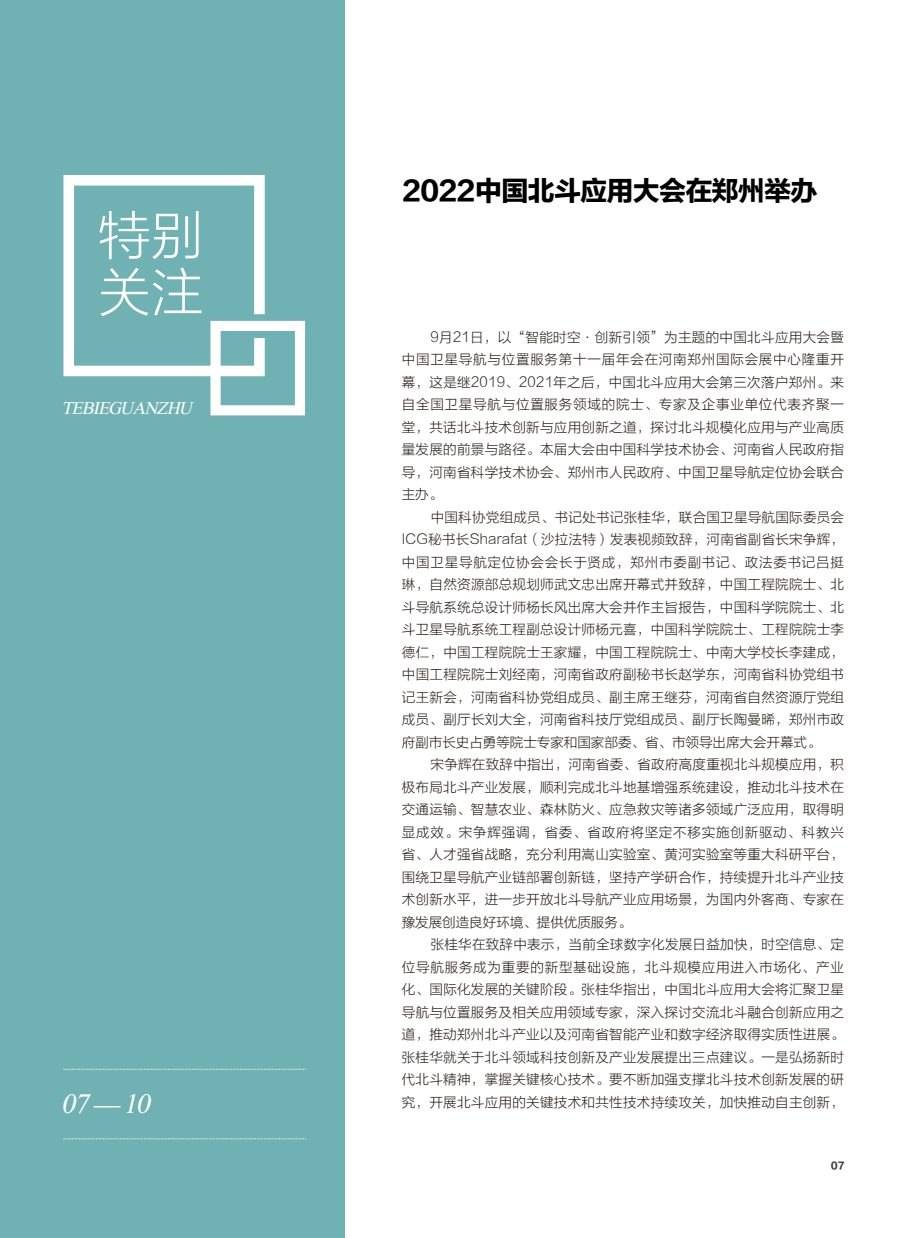
<style>
.page{position:relative;width:919px;height:1238px;background:#fff}
.page>*{position:absolute;margin:0;border:0;box-sizing:border-box;transform-origin:0 0}
.t1{font:52.5px/56.8px "FZLTKHK GBK1 0";color:#fff}
.t2{font:italic 28.2px "Mongolian Baiti";color:#fff}
.t3{font:27px "FZLTDHK GBK1 0";letter-spacing:-.03em;color:#000}
.t4{font:italic 18px "Mongolian Baiti";color:#fff}
.t5{font:13.5px/22.5px "FZLTXHJW GB1 0";letter-spacing:.025em;color:#231916;text-align:justify}
.t6{font:9.9px "FZLTDHK GBK1 0";color:#3f3b3a}
.s1{font-family:"FZLTKHK GBK1 0"}
</style>
<div class="page">
<div style="left:0;top:0;width:344px;height:1237px;background:#70b1b3"></div>
<svg style="left:63px;top:175px;width:242px;height:240px"></svg>
<svg style="left:64px;top:1068px;width:242px;height:1px"></svg>
<svg style="left:64px;top:1138px;width:242px;height:1px"></svg>
<svg style="left:93px;top:1106px;width:28px;height:1px"></svg>
<h1 class="t1" style="left:98px;top:208px;width:107px">特别关注</h1>
<h3 class="t4" style="left:62px;top:398px;width:136px">TEBIEGUANZHU</h3>
<h2 class="t2" style="left:61px;top:1089px;width:97px">07 10</h2>
<h3 class="t3" style="left:402px;top:175px;width:416px">2022中国北斗应用大会在郑州举办</h3>
<p class="t5" style="left:401px;top:325px;width:443px;text-indent:29px">9月21日，以“智能时空·创新引领”为主题的中国北斗应用大会暨中国卫星导航与位置服务第十一届年会在河南郑州国际会展中心隆重开幕，这是继2019、2021年之后，中国北斗应用大会第三次落户郑州。来自全国卫星导航与位置服务领域的院士、专家及企事业单位代表齐聚一堂，共话北斗技术创新与应用创新之道，探讨北斗规模化应用与产业高质量发展的前景与路径。本届大会由中国科学技术协会、河南省人民政府指导，河南省科学技术协会、郑州市人民政府、中国卫星导航定位协会联合主办。</p>
<p class="t5" style="left:402px;top:505px;width:443px;text-indent:29px">中国科协党组成员、书记处书记张桂华，联合国卫星导航国际委员会ICG秘书长Sharafat（沙拉法特）发表视频致辞，河南省副省长宋争辉，中国卫星导航定位协会会长于贤成，郑州市委副书记、政法委书记吕挺琳，自然资源部总规划师武文忠出席开幕式并致辞，中国工程院院士、北斗导航系统总设计师杨长风出席大会并作主旨报告，中国科学院院士、北斗卫星导航系统工程副总设计师杨元喜，中国科学院院士、工程院院士李德仁，中国工程院院士王家耀，中国工程院院士、中南大学校长李建成，中国工程院院士刘经南，河南省政府副秘书长赵学东，河南省科协党组书记王新会，河南省科协党组成员、副主席王继芬，河南省自然资源厅党组成员、副厅长刘大全，河南省科技厅党组成员、副厅长陶曼<span class="s1">晞</span>，郑州市政府副市长史占勇等院士专家和国家部委、省、市领导出席大会开幕式。　</p>
<p class="t5" style="left:402px;top:753px;width:443px;text-indent:29px">宋争辉在致辞中指出，河南省委、省政府高度重视北斗规模应用，积极布局北斗产业发展，顺利完成北斗地基增强系统建设，推动北斗技术在交通运输、智慧农业、森林防火、应急救灾等诸多领域广泛应用，取得明显成效。宋争辉强调，省委、省政府将坚定不移实施创新驱动、科教兴省、人才强省战略，充分利用嵩山实验室、黄河实验室等重大科研平台，围绕卫星导航产业链部署创新链，坚持产学研合作，持续提升北斗产业技术创新水平，进一步开放北斗导航产业应用场景，为国内外客商、专家在豫发展创造良好环境、提供优质服务。　　</p>
<p class="t5" style="left:402px;top:933px;width:443px;text-indent:29px">张桂华在致辞中表示，当前全球数字化发展日益加快，时空信息、定位导航服务成为重要的新型基础设施，北斗规模应用进入市场化、产业化、国际化发展的关键阶段。张桂华指出，中国北斗应用大会将汇聚卫星导航与位置服务及相关应用领域专家，深入探讨交流北斗融合创新应用之道，推动郑州北斗产业以及河南省智能产业和数字经济取得实质性进展。张桂华就关于北斗领域科技创新及产业发展提出三点建议。一是弘扬新时代北斗精神，掌握关键核心技术。要不断加强支撑北斗技术创新发展的研究，开展北斗应用的关键技术和共性技术持续攻关，加快推动自主创新，</p>
<p class="t6" style="left:830px;top:1160px;width:15px">07</p>
</div>
